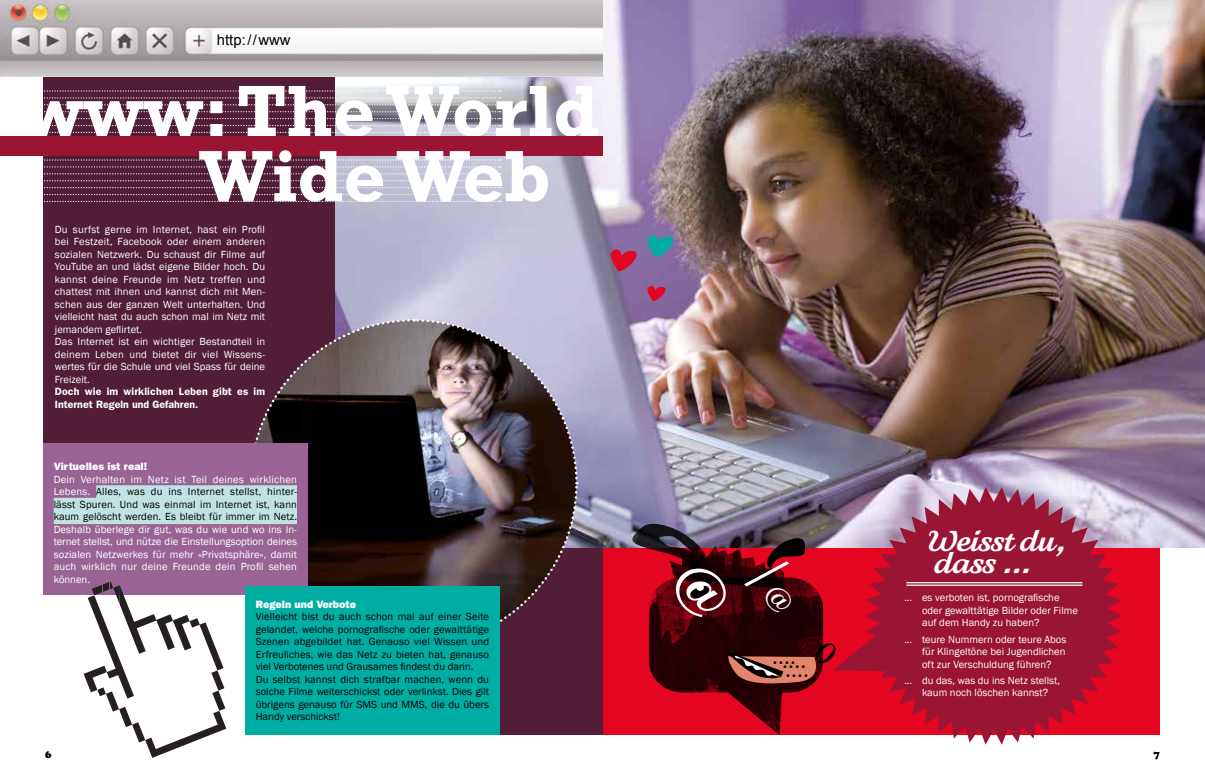
<style>
.page{position:relative;width:1205px;height:780px;background:#fff}
.page>*{position:absolute;margin:0;border:0;box-sizing:border-box;transform-origin:0 0}
.t1{font:700 73.75px "Rockwell";color:#fff}
.t2{font:700 30.12px/22.2px "Fiona Script";color:#fff}
.t3{font:24.25px "Times";color:#000}
.t4{font:14.88px "Arial";color:#000}
.t5{font:10.62px/12.5px "Franklin Gothic";letter-spacing:.01em;color:#fff;text-align:justify}
.t6{font:10.62px/12.5px "Franklin Gothic";letter-spacing:.01em;color:#000;text-align:justify}
.t7{font:600 10.62px/12.5px "Franklin Gothic";letter-spacing:.015em;color:#fff}
.t8{font:800 10.62px "Franklin Gothic";color:#fff}
.t9{font:900 10.62px "Cooper";color:#000}
.s1{color:#fff}
</style>
<div class="page">
<div style="left:602px;top:533px;width:558px;height:202px;background:#e40521"></div>
<div style="left:43px;top:69px;width:559px;height:666px;background:#511d37"></div>
<div style="left:39px;top:577px;width:237px;height:178px;background:#fff"></div>
<img style="left:335px;top:0;width:870px;height:547px">
<img style="left:254px;top:318px;width:325px;height:304px">
<svg style="left:44px;top:90px;width:457px;height:8px"></svg>
<svg style="left:44px;top:104px;width:457px;height:1px"></svg>
<svg style="left:44px;top:111px;width:457px;height:1px"></svg>
<svg style="left:44px;top:118px;width:457px;height:1px"></svg>
<svg style="left:44px;top:125px;width:457px;height:1px"></svg>
<svg style="left:44px;top:132px;width:457px;height:1px"></svg>
<svg style="left:44px;top:156px;width:457px;height:11px"></svg>
<svg style="left:44px;top:173px;width:457px;height:1px"></svg>
<svg style="left:44px;top:180px;width:457px;height:1px"></svg>
<svg style="left:44px;top:187px;width:457px;height:1px"></svg>
<svg style="left:44px;top:194px;width:457px;height:1px"></svg>
<svg style="left:44px;top:201px;width:457px;height:1px"></svg>
<div style="left:43px;top:443px;width:265px;height:151px;background:#996495"></div>
<div style="left:96px;top:485px;width:201px;height:14px;background:#c0e2e2"></div>
<div style="left:54px;top:497px;width:243px;height:14px;background:#c0e2e2"></div>
<div style="left:54px;top:510px;width:243px;height:14px;background:#c0e2e2"></div>
<div style="left:245px;top:587px;width:255px;height:148px;background:#00ada2"></div>
<svg style="left:607px;top:233px;width:72px;height:38px;background:#806790"></svg>
<svg style="left:645px;top:284px;width:25px;height:17px"></svg>
<div style="left:0;top:137px;width:602px;height:19px;background:#9a1534"></div>
<img style="left:649px;top:581px;width:162px;height:154px">
<img style="left:631px;top:524px;width:79px;height:30px">
<svg style="left:864px;top:487px;width:259px;height:257px;fill:#9a1534"></svg>
<svg style="left:84px;top:581px;width:142px;height:176px"></svg>
<hr style="left:906px;top:582px;width:176px;height:1px;background:#fff">
<hr style="left:906px;top:584px;width:176px;height:1px;background:#fff">
<img style="left:0;top:0;width:602px;height:77px">
<svg style="left:16px;top:10px;width:6px;height:6px"></svg>
<svg style="left:666px;top:533px;width:252px;height:152px"></svg>
<h3 class="t4" style="left:217px;top:30px;width:75px">http://www</h3>
<h1 class="t1" style="left:23px;top:67px;width:577px">www: The World</h1>
<h1 class="t1" style="left:199px;top:132px;width:353px">Wide Web</h1>
<p class="t5" style="left:55px;top:223px;width:212px;text-align:left">Du surfst gerne im Internet, hast ein Profil bei Festzeit, Facebook oder einem anderen sozialen Netzwerk. Du schaust dir Filme auf YouTube an und lädst eigene Bilder hoch. Du kannst deine Freunde im Netz treffen und chattest mit ihnen und kannst dich mit Men&shy;schen aus der ganzen Welt unterhalten. Und vielleicht hast du auch schon mal im Netz mit jemandem geflirtet.<br>Das Internet ist ein wichtiger Bestandteil in deinem Leben und bietet dir viel Wissens&shy;wertes für die Schule und viel Spass für deine Freizeit.</p>
<p class="t7" style="left:55px;top:385px;width:212px">Doch wie im wirklichen Leben gibt es im<br>Internet Regeln und Gefahren.</p>
<p class="t8" style="left:54px;top:460px;width:95px">Virtuelles ist real!</p>
<p class="t6" style="left:54px;top:473px;width:245px"><span class="s1">Dein Verhalten im Netz ist Teil deines wirklichen Lebens.</span> Alles, was du ins Internet stellst, hinter&shy;lässt Spuren. Und was einmal im Internet ist, kann kaum gelöscht werden. Es bleibt für immer im Netz.</p>
<p class="t5" style="left:54px;top:523px;width:245px">Deshalb überlege dir gut, was du wie und wo ins In&shy;ternet stellst, und nütze die Einstellungsoption deines sozialen Netzwerkes für mehr «Privatsphäre», damit auch wirklich nur deine Freunde dein Profil sehen können.</p>
<p class="t8" style="left:256px;top:598px;width:102px">Regeln und Verbote</p>
<p class="t6" style="left:256px;top:610px;width:235px;text-align:left">Vielleicht bist du auch schon mal auf einer Seite gelandet, welche pornografische oder gewalttätige Szenen abgebildet hat. Genauso viel Wissen und Erfreuliches, wie das Netz zu bieten hat, genauso viel Verbotenes und Grausames findest du darin.<br>Du selbst kannst dich strafbar machen, wenn du solche Filme weiterschickst oder verlinkst. Dies gilt übrigens genauso für SMS und MMS, die du übers Handy verschickst!</p>
<p class="t9" style="left:45px;top:748px;width:8px">6</p>
<h3 class="t3" style="left:772px;top:635px;width:36px">........</h3>
<h3 class="t3" style="left:785px;top:645px;width:26px">....</h3>
<h2 class="t2" style="left:928px;top:530px;width:138px">Weisst du, dass ...</h2>
<p class="t5" style="left:922px;top:591px;width:157px;text-align:left;text-indent:-18px">... es verboten ist, pornografische oder gewalttätige Bilder oder Filme auf dem Handy zu haben?</p>
<p class="t5" style="left:922px;top:633px;width:146px;text-indent:-18px">... teure Nummern oder teure Abos für Klingeltöne bei Jugendlichen oft zur Verschuldung führen?</p>
<p class="t5" style="left:904px;top:674px;width:157px;text-align:center">... du das, was du ins Netz stellst, kaum noch löschen kannst?</p>
<p class="t9" style="left:1153px;top:748px;width:8px">7</p>
</div>
